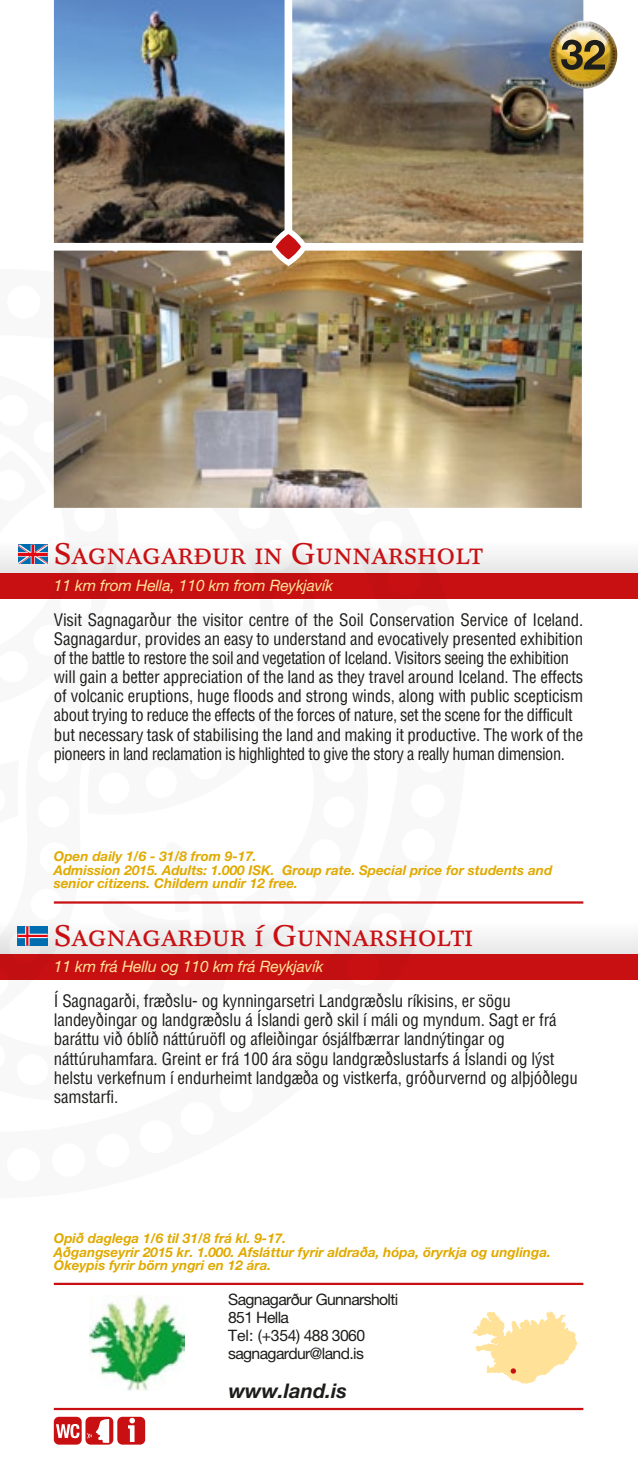
<style>
.page{position:relative;width:638px;height:1467px;background:#fff}
.page>*{position:absolute;margin:0;border:0;box-sizing:border-box;transform-origin:0 0}
.t1{font:29.25px "Concorde BEIS Regular SC";color:#c81013}
.t2{font:italic 700 20.25px "Helvetica Neue IS";color:#1d1d1b}
.t3{font:condensed 16.88px/19.1px "Helvetica IS";letter-spacing:-.01em;color:#1d1d1b}
.t4{font:15.75px/18px "Helvetica Neue IS";letter-spacing:-.04em;color:#1d1d1b}
.t5{font:italic 15.75px "Helvetica Neue IS";letter-spacing:-.01em;color:#ffe297}
.t6{font:italic 700 13.5px/13.5px "Helvetica Neue IS";color:#e0aa00}
</style>
<div class="page">
<div style="left:0;top:912px;width:638px;height:42px;background:linear-gradient(to bottom,#fff,#e8e8e8)"></div>
<div style="left:0;top:954px;width:638px;height:26px;background:#c81013"></div>
<div style="left:0;top:530px;width:638px;height:43px;background:linear-gradient(to bottom,#fff,#e8e8e8)"></div>
<div style="left:0;top:573px;width:638px;height:26px;background:#c81013"></div>
<svg style="left:0;top:269px;width:466px;height:685px"></svg>
<div style="left:117px;top:1417px;width:28px;height:28px;background:#c81013;border-radius:5px"></div>
<svg style="left:128px;top:1418px;width:7px;height:24px"></svg>
<svg style="left:85px;top:1417px;width:28px;height:28px"></svg>
<svg style="left:87px;top:1419px;width:22px;height:24px"></svg>
<div style="left:54px;top:1417px;width:28px;height:28px;background:#c81013;border-radius:5px"></div>
<svg style="left:56px;top:1424px;width:23px;height:14px"></svg>
<hr style="left:54px;top:1408px;width:529px;height:2px;background:#c81013">
<hr style="left:54px;top:1283px;width:529px;height:2px;background:#c81013">
<hr style="left:54px;top:901px;width:529px;height:3px;background:#c81013">
<svg style="left:473px;top:1312px;width:104px;height:71px"></svg>
<img style="left:54px;top:0;width:230px;height:243px">
<img style="left:292px;top:0;width:291px;height:243px">
<img style="left:54px;top:251px;width:528px;height:257px">
<svg style="left:276px;top:234px;width:25px;height:25px"></svg>
<svg style="left:18px;top:545px;width:30px;height:19px"></svg>
<svg style="left:18px;top:926px;width:30px;height:20px"></svg>
<img style="left:89px;top:1295px;width:96px;height:96px">
<img style="left:549px;top:21px;width:68px;height:68px">
<svg style="left:561px;top:40px;width:44px;height:30px"></svg>
<h1 class="t1" style="left:54px;top:537px;width:431px">Sagnagarður in Gunnarsholt</h1>
<p class="t5" style="left:54px;top:576px;width:281px">11 km from Hella, 110 km from Reykjavík</p>
<p class="t3" style="left:54px;top:610px;width:531px">Visit Sagnagarður the visitor centre of the Soil Conservation Service of Iceland.<br>Sagnagardur, provides an easy to understand and evocatively presented exhibition of the battle to restore the soil and vegetation of Iceland. Visitors seeing the exhibition will gain a better appreciation of the land as they travel around Iceland. The effects of volcanic eruptions, huge floods and strong winds, along with public scepticism about trying to reduce the effects of the forces of nature, set the scene for the difficult but necessary task of stabilising the land and making it productive. The work of the pioneers in land reclamation is highlighted to give the story a really human dimension.</p>
<p class="t6" style="left:54px;top:849px;width:500px">Open daily 1/6 - 31/8 from 9-17.<br>Admission 2015. Adults: 1.000 ISK. Group rate. Special price for students and senior citizens. Childern undir 12 free.</p>
<h1 class="t1" style="left:54px;top:919px;width:421px">Sagnagarður í Gunnarsholti</h1>
<p class="t5" style="left:54px;top:957px;width:271px">11 km frá Hellu og 110 km frá Reykjavík</p>
<p class="t3" style="left:54px;top:991px;width:526px">Í Sagnagarði, fræðslu- og kynningarsetri Landgræðslu ríkisins, er sögu landeyðingar og landgræðslu á Íslandi gerð skil í máli og myndum. Sagt er frá baráttu við óblíð náttúruöfl og afleiðingar ósjálfbærrar landnýtingar og náttúruhamfara. Greint er frá 100 ára sögu landgræðslustarfs á Íslandi og lýst helstu verkefnum í endurheimt landgæða og vistkerfa, gróðurvernd og alþjóðlegu samstarfi.</p>
<p class="t6" style="left:54px;top:1232px;width:498px">Opið daglega 1/6 til 31/8 frá kl. 9-17.<br>Aðgangseyrir 2015 kr. 1.000. Afsláttur fyrir aldraða, hópa, öryrkja og unglinga.<br>Ókeypis fyrir börn yngri en 12 ára.</p>
<p class="t4" style="left:228px;top:1290px;width:172px">Sagnagarður Gunnarsholti<br>851 Hella<br>Tel: (+354) 488 3060 sagnagardur@land.is</p>
<p class="t2" style="left:229px;top:1378px;width:120px">www.land.is</p>
</div>
